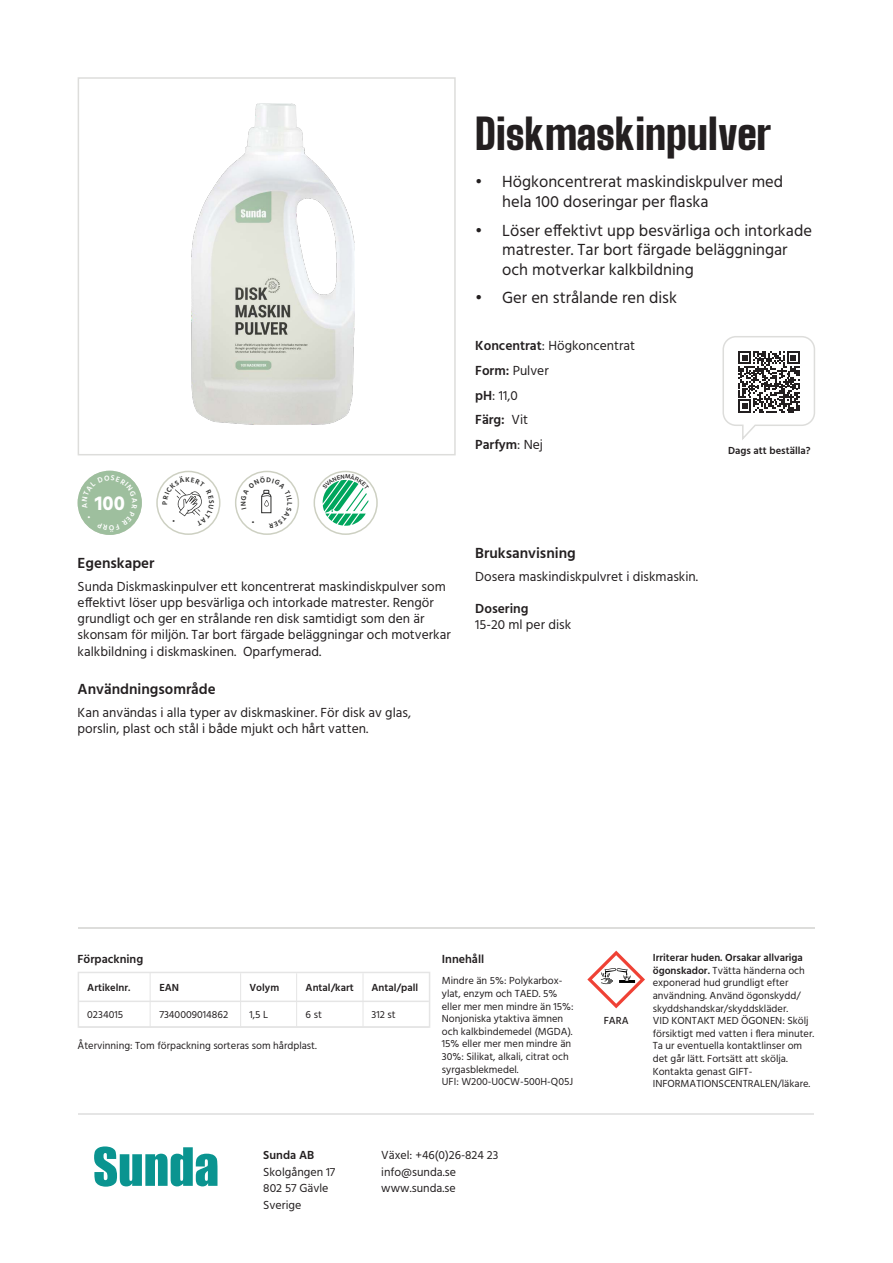
<style>
.page{position:relative;width:893px;height:1263px;background:#fff}
.page>*{position:absolute;margin:0;border:0;box-sizing:border-box;transform-origin:0 0}
.t1{font:900 42px "Big Shoulders Display";letter-spacing:-.01em;color:#231f20}
.t2{font:700 20.4px "Hind";color:#fff}
.t3{font:16.5px/19.8px "Hind";color:#231f20}
.t4{font:600 15px "Hind";color:#231f20}
.t5{font:13.5px/16.2px "Hind";color:#231f20}
.t6{font:600 13.5px "Hind";color:#231f20}
.t7{font:12px/16.5px "Hind";color:#231f20}
.t8{font:600 12px "Hind";color:#231f20}
.t9{font:10.5px/12.6px "Hind";color:#231f20}
.t10{font:600 10.5px "Hind";color:#231f20}
.t11{font:500 10.5px "Hind";color:#231f20}
.s1{font-weight:600}
.s2{font-weight:400}
</style>
<div class="page">
<div style="left:78px;top:77px;width:378px;height:378px;border:2px solid #dddddb"></div>
<svg style="left:94px;top:1146px;width:123px;height:41px"></svg>
<hr style="left:79px;top:1113px;width:735px;height:1px;background:#e5e5e5">
<svg style="left:587px;top:951px;width:58px;height:57px"></svg>
<div style="left:78px;top:972px;width:352px;height:56px;border:2px solid #e5e5e5"></div>
<hr style="left:79px;top:1000px;width:350px;height:2px;background:#e5e5e5">
<hr style="left:296px;top:973px;width:1px;height:54px;background:#e5e5e5">
<hr style="left:363px;top:973px;width:1px;height:54px;background:#e5e5e5">
<hr style="left:150px;top:972px;width:1px;height:55px;background:#e5e5e5">
<hr style="left:79px;top:1026px;width:350px;height:2px;background:#e5e5e5">
<hr style="left:240px;top:973px;width:1px;height:54px;background:#e5e5e5">
<hr style="left:78px;top:927px;width:736px;height:2px;background:#dddddb">
<div style="left:314px;top:471px;width:64px;height:64px;border:2px solid #cdd0c2;border-radius:50%"></div>
<div style="left:235px;top:471px;width:64px;height:64px;border:2px solid #cdd0c2;border-radius:50%"></div>
<div style="left:156px;top:471px;width:64px;height:64px;border:2px solid #cdd0c2;border-radius:50%"></div>
<svg style="left:722px;top:336px;width:93px;height:104px"></svg>
<img style="left:191px;top:104px;width:163px;height:321px">
<div style="left:159px;top:473px;width:59px;height:60px;background:#fff;border-radius:50%"></div>
<div style="left:237px;top:473px;width:59px;height:60px;background:#fff;border-radius:50%"></div>
<div style="left:78px;top:471px;width:64px;height:64px;background:#9ebf9e;border-radius:50%"></div>
<div style="left:316px;top:473px;width:59px;height:60px;background:#fff;border-radius:50%"></div>
<svg style="left:163px;top:476px;width:51px;height:50px"></svg>
<svg style="left:241px;top:476px;width:51px;height:52px"></svg>
<svg style="left:82px;top:475px;width:55px;height:57px"></svg>
<svg style="left:322px;top:474px;width:47px;height:52px"></svg>
<p class="t1" style="left:475px;top:103px;width:298px">Diskmaskinpulver</p>
<p class="t3" style="left:502px;top:173px;width:282px;text-indent:-27px">• Högkoncentrerat maskindiskpulver med hela 100 doseringar per flaska</p>
<p class="t3" style="left:502px;top:221px;width:311px;text-indent:-27px">• Löser effektivt upp besvärliga och intorkade matrester. Tar bort färgade beläggningar och motverkar kalkbildning</p>
<p class="t3" style="left:475px;top:289px;width:203px">• Ger en strålande ren disk</p>
<p class="t2" style="left:95px;top:490px;width:32px">100</p>
<p class="t4" style="left:78px;top:552px;width:78px">Egenskaper</p>
<p class="t5" style="left:78px;top:579px;width:375px">Sunda Diskmaskinpulver ett koncentrerat maskindiskpulver som effektivt löser upp besvärliga och intorkade matrester. Rengör grundligt och ger en strålande ren disk samtidigt som den är skonsam för miljön. Tar bort färgade beläggningar och motverkar kalkbildning i diskmaskinen. Oparfymerad.</p>
<p class="t4" style="left:78px;top:678px;width:140px">Användningsområde</p>
<p class="t5" style="left:78px;top:705px;width:335px">Kan användas i alla typer av diskmaskiner. För disk av glas, porslin, plast och stål i både mjukt och hårt vatten.</p>
<p class="t5" style="left:475px;top:338px;width:161px"><span class="s1">Koncentrat</span>: Högkoncentrat</p>
<p class="t5" style="left:475px;top:363px;width:75px"><span class="s1">Form:</span> Pulver</p>
<p class="t5" style="left:475px;top:388px;width:44px"><span class="s1">pH</span>: 11,0</p>
<p class="t6" style="left:475px;top:410px;width:54px">Färg: <span class="s2">Vit</span></p>
<p class="t6" style="left:475px;top:435px;width:69px">Parfym<span class="s2">: Nej</span></p>
<p class="t4" style="left:475px;top:542px;width:102px">Bruksanvisning</p>
<p class="t5" style="left:475px;top:569px;width:224px">Dosera maskindiskpulvret i diskmaskin.</p>
<p class="t6" style="left:475px;top:599px;width:55px">Dosering</p>
<p class="t5" style="left:475px;top:617px;width:97px">15-20 ml per disk</p>
<p class="t10" style="left:728px;top:443px;width:84px">Dags att beställa?</p>
<p class="t8" style="left:78px;top:950px;width:67px">Förpackning</p>
<p class="t8" style="left:442px;top:950px;width:44px">Innehåll</p>
<p class="t10" style="left:87px;top:980px;width:45px">Artikelnr.</p>
<p class="t9" style="left:87px;top:1008px;width:37px">0234015</p>
<p class="t10" style="left:159px;top:980px;width:21px">EAN</p>
<p class="t9" style="left:159px;top:1008px;width:70px">7340009014862</p>
<p class="t10" style="left:249px;top:980px;width:31px">Volym</p>
<p class="t10" style="left:306px;top:980px;width:50px">Antal/kart</p>
<p class="t9" style="left:249px;top:1008px;width:20px">1,5 L</p>
<p class="t9" style="left:306px;top:1008px;width:18px">6 st</p>
<p class="t10" style="left:372px;top:980px;width:48px">Antal/pall</p>
<p class="t9" style="left:372px;top:1008px;width:26px">312 st</p>
<p class="t9" style="left:78px;top:1039px;width:241px">Återvinning: Tom förpackning sorteras som hårdplast.</p>
<p class="t9" style="left:442px;top:975px;width:133px">Mindre än 5%: Polykarbox&shy;ylat, enzym och TAED. 5% eller mer men mindre än 15%:<br>Nonjoniska ytaktiva ämnen och kalkbindemedel (MGDA).<br>15% eller mer men mindre än<br>30%: Silikat, alkali, citrat och syrgasblekmedel.</p>
<p class="t9" style="left:442px;top:1076px;width:133px">UFI: W200-U0CW-500H-Q05J</p>
<p class="t8" style="left:263px;top:1147px;width:53px">Sunda AB</p>
<p class="t7" style="left:263px;top:1164px;width:74px">Skolgången 17<br>802 57 Gävle<br>Sverige</p>
<p class="t7" style="left:381px;top:1147px;width:119px">Växel: +46(0)26-824 23 info@sunda.se www.sunda.se</p>
<p class="t11" style="left:604px;top:1013px;width:27px">FARA</p>
<p class="t9" style="left:653px;top:952px;width:163px"><span class="s1">Irriterar huden. Orsakar allvariga ögonskador.</span> Tvätta händerna och exponerad hud grundligt efter användning. Använd ögonskydd/ skyddshandskar/skyddskläder.<br>VID KONTAKT MED ÖGONEN: Skölj försiktigt med vatten i flera minuter.<br>Ta ur eventuella kontaktlinser om det går lätt. Fortsätt att skölja.<br>Kontakta genast GIFT-<br>INFORMATIONSCENTRALEN/läkare.</p>
</div>
